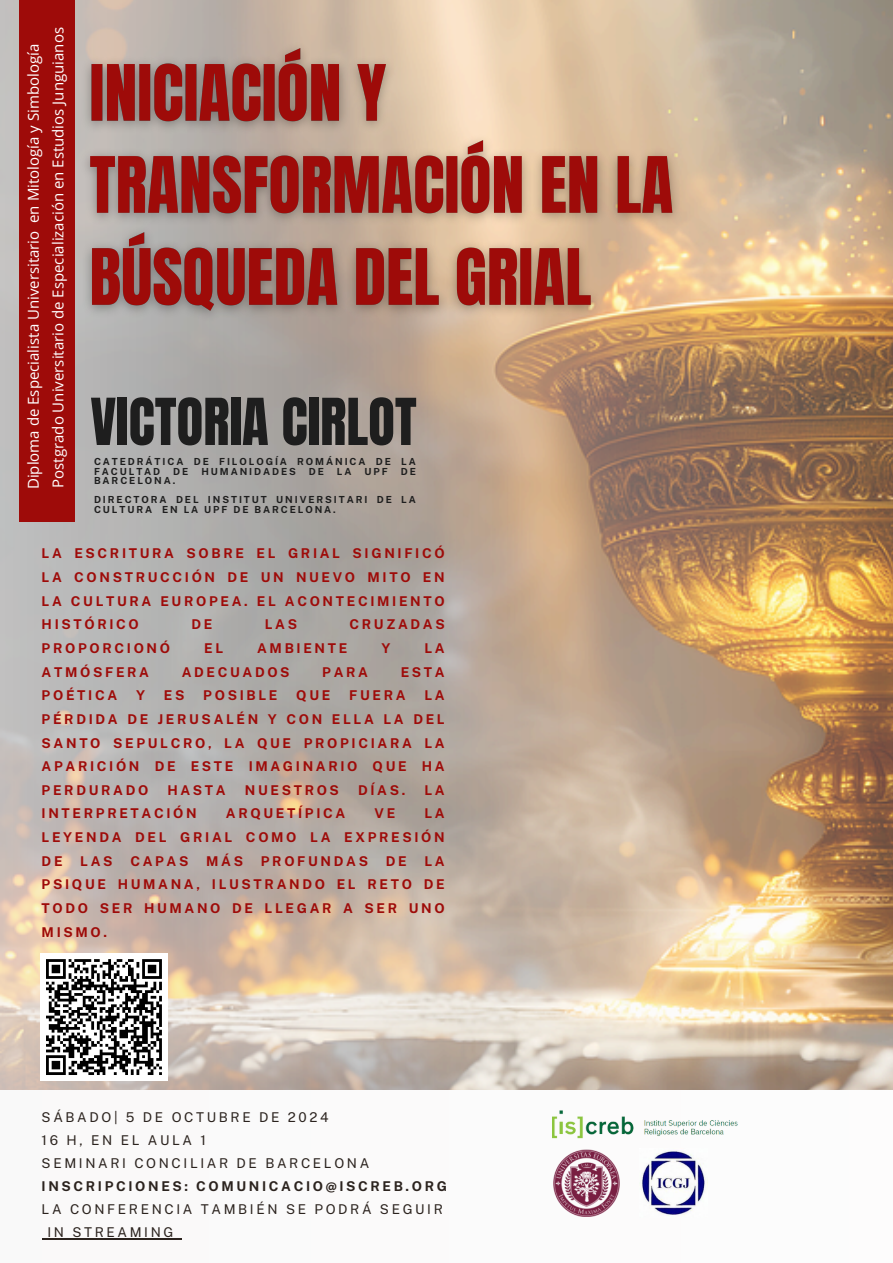
<style>
.page{position:relative;width:893px;height:1263px;background:#fff}
.page>*{position:absolute;margin:0;border:0;box-sizing:border-box;transform-origin:0 0}
.t1{font:54.97px "Anton";color:#1e1e1e}
.t2{font:15px "Open Sans";color:#fff}
.t3{font:700 13.5px/23.6px "Public Sans";letter-spacing:.195em;color:#9e0b09;text-align:justify}
.t4{font:13.5px "Public Sans";letter-spacing:.195em;color:#2b231e}
.t5{font:700 13.5px "Public Sans";letter-spacing:.195em;color:#2b231e}
.t6{font:700 9.75px/9.6px "Public Sans";letter-spacing:.195em;color:#1e1e1e}
</style>
<div class="page">
<img style="left:0;top:0;width:893px;height:1240px">
<img style="left:552px;top:1109px;width:187px;height:30px">
<img style="left:552px;top:1149px;width:69px;height:68px">
<img style="left:639px;top:1149px;width:68px;height:69px">
<div style="left:19px;top:0;width:55px;height:522px;background:#9e0b09"></div>
<img style="left:75px;top:35px;width:613px;height:295px">
<hr style="left:47px;top:1238px;width:129px;height:1px;background:#2b231e">
<div style="left:40px;top:953px;width:128px;height:128px;background:#fff"></div>
<svg style="left:46px;top:959px;width:116px;height:116px"></svg>
<h2 class="t2" style="left:47px;top:488px;width:462px;rotate:-90deg">Postgrado Universitario de Especialización en Estudios Junguianos</h2>
<p class="t2" style="left:23px;top:489px;width:447px;rotate:-90deg">Diploma de Especialista Universitario en Mitología y Simbología</p>
<p class="t1" style="left:90px;top:382px;width:328px">VICTORIA CIRLOT</p>
<h4 class="t6" style="left:94px;top:457px;width:323px">CATEDRÁTICA DE FILOLOGÍA ROMÁNICA DE LA<br>FACULTAD</h4>
<h4 class="t6" style="left:173px;top:466px;width:17px">DE</h4>
<h4 class="t6" style="left:201px;top:466px;width:96px">HUMANIDADES</h4>
<h4 class="t6" style="left:309px;top:466px;width:17px">DE</h4>
<h4 class="t6" style="left:337px;top:466px;width:16px">LA</h4>
<h4 class="t6" style="left:364px;top:466px;width:25px">UPF</h4>
<h4 class="t6" style="left:401px;top:466px;width:17px">DE</h4>
<h4 class="t6" style="left:94px;top:476px;width:83px">BARCELONA.</h4>
<p class="t6" style="left:94px;top:495px;width:323px">DIRECTORA DEL INSTITUT UNIVERSITARI DE LA<br>CULTURA EN LA UPF DE BARCELONA.</p>
<h5 class="t3" style="left:42px;top:542px;width:404px">LA ESCRITURA SOBRE EL GRIAL SIGNIFICÓ LA CONSTRUCCIÓN DE UN NUEVO MITO EN LA CULTURA EUROPEA. EL ACONTECIMIENTO HISTÓRICO</h5>
<h5 class="t3" style="left:191px;top:613px;width:22px">DE</h5>
<h5 class="t3" style="left:265px;top:613px;width:34px">LAS</h5>
<h5 class="t3" style="left:349px;top:613px;width:97px">CRUZADAS</h5>
<h5 class="t3" style="left:42px;top:636px;width:130px">PROPORCIONÓ</h5>
<h5 class="t3" style="left:204px;top:636px;width:21px">EL</h5>
<h5 class="t3" style="left:257px;top:636px;width:92px">AMBIENTE</h5>
<h5 class="t3" style="left:381px;top:636px;width:11px">Y</h5>
<h5 class="t3" style="left:424px;top:636px;width:22px">LA</h5>
<h5 class="t3" style="left:42px;top:660px;width:109px">ATMÓSFERA</h5>
<h5 class="t3" style="left:182px;top:660px;width:109px">ADECUADOS</h5>
<h5 class="t3" style="left:322px;top:660px;width:47px">PARA</h5>
<h5 class="t3" style="left:401px;top:660px;width:46px">ESTA</h5>
<h5 class="t3" style="left:42px;top:683px;width:77px">POÉTICA</h5>
<h5 class="t3" style="left:136px;top:683px;width:11px">Y</h5>
<h5 class="t3" style="left:164px;top:683px;width:22px">ES</h5>
<h5 class="t3" style="left:203px;top:683px;width:76px">POSIBLE</h5>
<h5 class="t3" style="left:296px;top:683px;width:36px">QUE</h5>
<h5 class="t3" style="left:349px;top:683px;width:58px">FUERA</h5>
<h5 class="t3" style="left:42px;top:683px;width:404px;text-indent:383px">LA PÉRDIDA DE JERUSALÉN Y CON ELLA LA DEL SANTO SEPULCRO, LA QUE PROPICIARA LA APARICIÓN DE ESTE IMAGINARIO QUE HA PERDURADO</h5>
<h5 class="t3" style="left:167px;top:778px;width:60px">HASTA</h5>
<h5 class="t3" style="left:245px;top:778px;width:96px">NUESTROS</h5>
<h5 class="t3" style="left:358px;top:778px;width:49px">DÍAS.</h5>
<h5 class="t3" style="left:424px;top:778px;width:22px">LA</h5>
<h5 class="t3" style="left:42px;top:802px;width:157px">INTERPRETACIÓN</h5>
<h5 class="t3" style="left:226px;top:802px;width:121px">ARQUETÍPICA</h5>
<h5 class="t3" style="left:374px;top:802px;width:22px">VE</h5>
<h5 class="t3" style="left:42px;top:802px;width:404px;text-indent:383px">LA LEYENDA DEL GRIAL COMO LA EXPRESIÓN DE</h5>
<h5 class="t3" style="left:80px;top:849px;width:34px">LAS</h5>
<h5 class="t3" style="left:130px;top:849px;width:60px">CAPAS</h5>
<h5 class="t3" style="left:206px;top:849px;width:38px">MÁS</h5>
<h5 class="t3" style="left:261px;top:849px;width:109px">PROFUNDAS</h5>
<h5 class="t3" style="left:386px;top:849px;width:22px">DE</h5>
<h5 class="t3" style="left:42px;top:849px;width:404px;text-indent:383px">LA PSIQUE HUMANA, ILUSTRANDO EL RETO DE TODO SER HUMANO DE LLEGAR A SER UNO MISMO.</h5>
<p class="t4" style="left:42px;top:1109px;width:288px">SÁBADO| 5 DE OCTUBRE DE 2024</p>
<p class="t4" style="left:42px;top:1132px;width:166px">16 H, EN EL AULA 1</p>
<p class="t4" style="left:42px;top:1155px;width:329px">SEMINARI CONCILIAR DE BARCELONA</p>
<p class="t5" style="left:42px;top:1178px;width:407px">INSCRIPCIONES: COMUNICACIO@ISCREB.ORG</p>
<p class="t4" style="left:42px;top:1201px;width:403px">LA CONFERENCIA TAMBIÉN SE PODRÁ SEGUIR</p>
<p class="t4" style="left:47px;top:1224px;width:128px">IN STREAMING</p>
</div>
